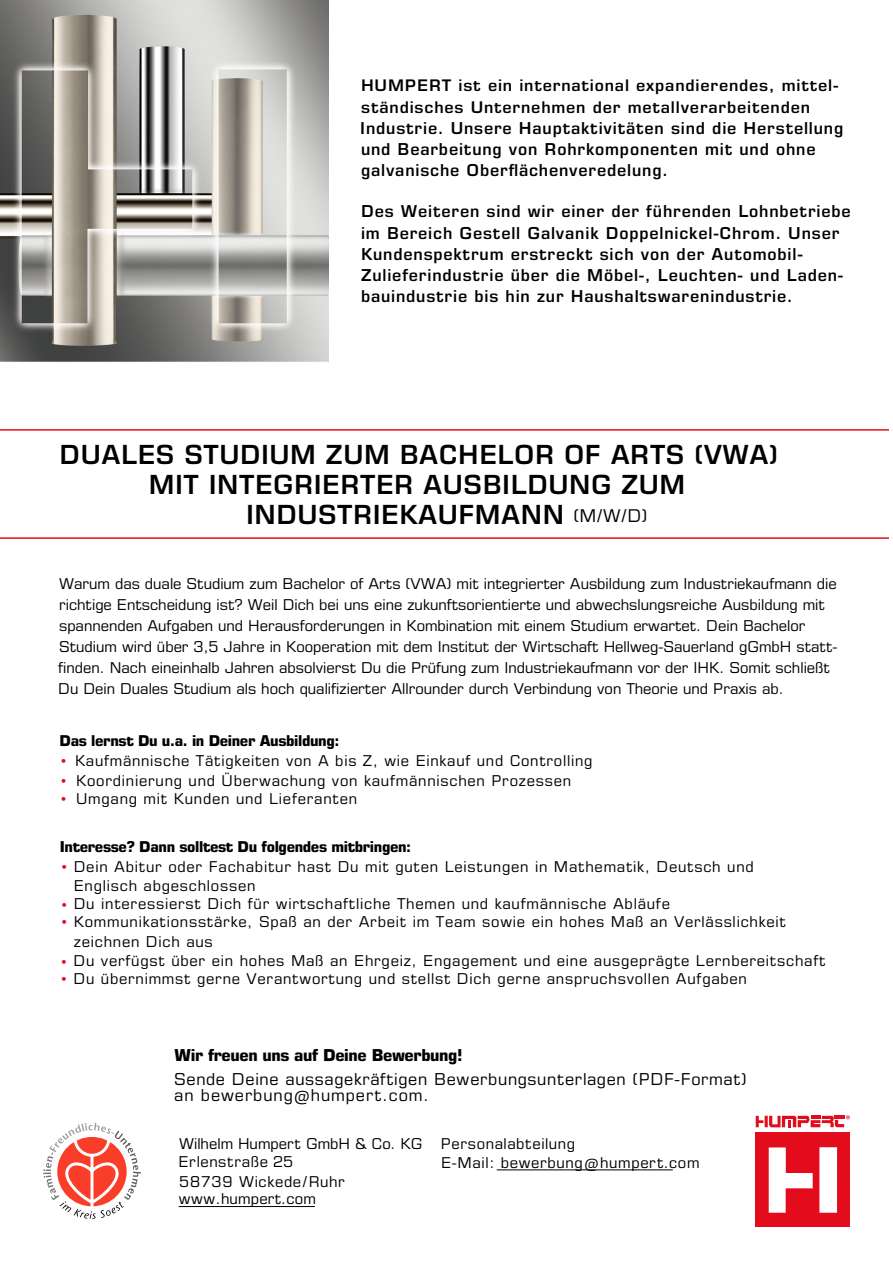
<style>
.page{position:relative;width:893px;height:1263px;background:#fff}
.page>*{position:absolute;margin:0;border:0;box-sizing:border-box;transform-origin:0 0}
.t1{font:600 26.4px/30px "Eurostile LT Pro";letter-spacing:.02em;color:#000}
.t2{font:17.7px "Eurostile LT Pro";color:#000}
.t3{font:600 16.5px/21px "Eurostile LT Pro";letter-spacing:.05em;color:#000}
.t4{font:16.5px/16.5px "Eurostile LT Pro";letter-spacing:.04em;color:#000}
.t5{font:700 16.5px "Eurostile LT Pro";letter-spacing:-.025em;color:#000}
.t6{font:600 16.2px "Eurostile LT Pro";letter-spacing:.05em;color:#000}
.t7{font:600 16.05px "Eurostile LT Pro";letter-spacing:.05em;color:#000}
.t8{font:15px/18.9px "Eurostile LT Pro";letter-spacing:.04em;color:#000}
.t9{font:15px/21px "Eurostile LT Pro";color:#000}
.t10{font:700 15px "Eurostile LT Pro";letter-spacing:-.025em;color:#000}
.t11{font:15px "Eurostile LT Pro";letter-spacing:.01em;color:#000}
.s1{color:#e20c1c}
</style>
<div class="page">
<img style="left:0;top:0;width:328px;height:362px">
<hr style="left:497px;top:1169px;width:176px;height:1px;background:#000">
<hr style="left:179px;top:1206px;width:136px;height:1px;background:#000">
<svg style="left:43px;top:1122px;width:98px;height:97px"></svg>
<div style="left:756px;top:1133px;width:94px;height:94px;background:#e20c1c"></div>
<svg style="left:769px;top:1147px;width:44px;height:66px"></svg>
<div style="left:819px;top:1147px;width:18px;height:66px;background:#fff"></div>
<svg style="left:756px;top:1115px;width:94px;height:12px"></svg>
<hr style="left:0;top:537px;width:889px;height:2px;background:#e20c1c">
<hr style="left:0;top:429px;width:889px;height:2px;background:#e20c1c">
<p class="t7" style="left:361px;top:75px;width:479px">HUMPERT ist ein international expandierendes, mittel-</p>
<p class="t6" style="left:361px;top:97px;width:450px">ständisches Unternehmen der metallverarbeitenden</p>
<p class="t3" style="left:360px;top:118px;width:485px">Industrie. Unsere Hauptaktivitäten sind die Herstellung und Bearbeitung von Rohrkomponenten mit und ohne galvanische Oberflächenveredelung.</p>
<p class="t3" style="left:361px;top:199px;width:491px;line-height:22.5px">Des Weiteren sind wir einer der führenden Lohnbetriebe im Bereich Gestell Galvanik Doppelnickel-Chrom. Unser</p>
<p class="t3" style="left:361px;top:244px;width:484px">Kundenspektrum erstreckt sich von der Automobil-<br>Zulieferindustrie über die Möbel-, Leuchten- und Laden&shy;bauindustrie bis hin zur Haushaltswarenindustrie.</p>
<h1 class="t1" style="left:60px;top:439px;width:720px">DUALES STUDIUM ZUM BACHELOR OF ARTS (VWA)</h1>
<h1 class="t1" style="left:246px;top:469px;width:441px;text-indent:-97px">MIT INTEGRIERTER AUSBILDUNG ZUM<br>INDUSTRIEKAUFMANN</h1>
<p class="t2" style="left:573px;top:505px;width:76px">(M/W/D)</p>
<p class="t9" style="left:58px;top:573px;width:781px">Warum das duale Studium zum Bachelor of Arts (VWA) mit integrierter Ausbildung zum Industriekaufmann die richtige Entscheidung ist? Weil Dich bei uns eine zukunftsorientierte und abwechslungsreiche Ausbildung mit spannenden Aufgaben und Herausforderungen in Kombination mit einem Studium erwartet. Dein Bachelor Studium wird über 3,5 Jahre in Kooperation mit dem Institut der Wirtschaft Hellweg-Sauerland gGmbH statt&shy;finden. Nach eineinhalb Jahren absolvierst Du die Prüfung zum Industriekaufmann vor der IHK. Somit schließt Du Dein Duales Studium als hoch qualifizierter Allrounder durch Verbindung von Theorie und Praxis ab.</p>
<p class="t10" style="left:60px;top:732px;width:281px">Das lernst Du u.a. in Deiner Ausbildung:</p>
<p class="t8" style="left:61px;top:751px;width:532px"><span class="s1">•</span> Kaufmännische Tätigkeiten von A bis Z, wie Einkauf und Controlling</p>
<p class="t8" style="left:61px;top:771px;width:511px"><span class="s1">•</span> Koordinierung und Überwachung von kaufmännischen Prozessen</p>
<p class="t8" style="left:61px;top:789px;width:297px"><span class="s1">•</span> Umgang mit Kunden und Lieferanten</p>
<p class="t10" style="left:60px;top:838px;width:353px">Interesse? Dann solltest Du folgendes mitbringen:</p>
<p class="t8" style="left:74px;top:856px;width:681px;line-height:19.5px;text-indent:-12px"><span class="s1">•</span> Dein Abitur oder Fachabitur hast Du mit guten Leistungen in Mathematik, Deutsch und<br>Englisch abgeschlossen</p>
<p class="t8" style="left:62px;top:894px;width:610px"><span class="s1">•</span> Du interessierst Dich für wirtschaftliche Themen und kaufmännische Abläufe</p>
<p class="t8" style="left:74px;top:912px;width:714px;line-height:19.5px;text-indent:-12px"><span class="s1">•</span> Kommunikationsstärke, Spaß an der Arbeit im Team sowie ein hohes Maß an Verlässlichkeit zeichnen Dich aus</p>
<p class="t8" style="left:62px;top:951px;width:765px"><span class="s1">•</span> Du verfügst über ein hohes Maß an Ehrgeiz, Engagement und eine ausgeprägte Lernbereitschaft</p>
<p class="t8" style="left:62px;top:969px;width:687px"><span class="s1">•</span> Du übernimmst gerne Verantwortung und stellst Dich gerne anspruchsvollen Aufgaben</p>
<p class="t5" style="left:175px;top:1045px;width:290px">Wir freuen uns auf Deine Bewerbung!</p>
<p class="t4" style="left:174px;top:1070px;width:574px">Sende Deine aussagekräftigen Bewerbungsunterlagen (PDF-Format) an bewerbung@humpert.com.</p>
<p class="t8" style="left:179px;top:1134px;width:398px">Wilhelm Humpert GmbH &amp; Co. KG Personalabteilung<br>Erlenstraße 25<br>58739 Wickede/Ruhr</p>
<p class="t8" style="left:441px;top:1153px;width:260px">E-Mail: bewerbung@humpert.com</p>
<p class="t11" style="left:179px;top:1189px;width:138px">www.humpert.com</p>
</div>
